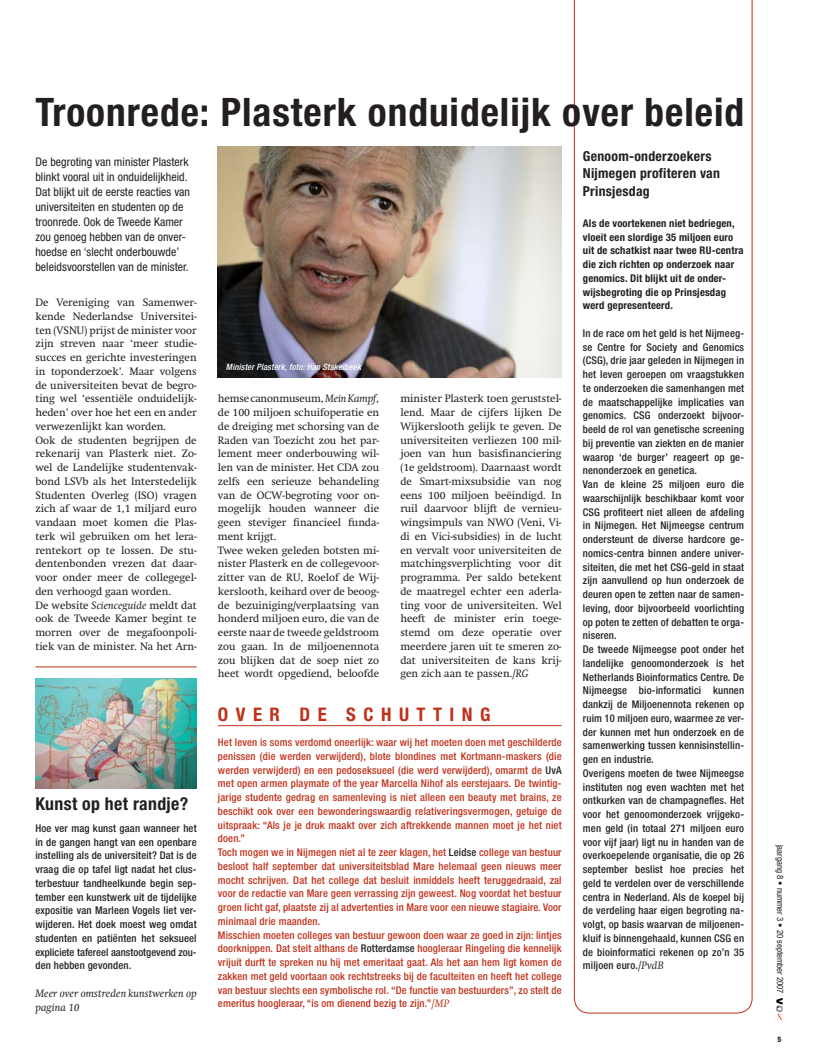
<style>
.page{position:relative;width:815px;height:1063px;background:#fff}
.page>*{position:absolute;margin:0;border:0;box-sizing:border-box;transform-origin:0 0}
.t1{font:700 condensed 39.38px "Helvetica Neue";letter-spacing:.025em;color:#231f20}
.t2{font:700 condensed 18.75px "Helvetica Neue";letter-spacing:.4em;color:#bf311a}
.t3{font:700 condensed 17.75px "Helvetica Neue";letter-spacing:.02em;color:#231f20}
.t4{font:700 condensed 13.75px/17.5px "Helvetica Neue";letter-spacing:.02em;color:#231f20}
.t5{font:condensed 11.88px/15px "Helvetica Neue";letter-spacing:.005em;color:#231f20}
.t6{font:10.62px/13.8px "Swift";color:#231f20}
.t7{font:500 condensed 10.62px/13.8px "Helvetica Neue";letter-spacing:.015em;color:#231f20}
.t8{font:500 condensed 10.62px/13.8px "Helvetica Neue";letter-spacing:.015em;color:#bf311a}
.t9{font:700 condensed 10.62px/13.8px "Helvetica Neue";letter-spacing:.015em;color:#231f20}
.t10{font:italic 10.62px/13.8px "Swift";letter-spacing:.01em;color:#231f20}
.t11{font:italic 500 condensed 8.75px "Helvetica Neue";letter-spacing:.015em;color:#fff}
.t12{font:condensed 8.75px "Helvetica Neue";color:#231f20}
.t13{font:800 condensed 7.5px "Helvetica Neue";color:#231f20}
.s1{font-style:italic}
.s2{color:#231f20}
.s3{font-family:"Swift";font-weight:400;font-style:italic;font-stretch:normal}
</style>
<div class="page">
<img style="left:776px;top:998px;width:7px;height:22px">
<svg style="left:574px;top:0;width:178px;height:1013px"></svg>
<img style="left:218px;top:147px;width:344px;height:231px">
<hr style="left:218px;top:725px;width:344px;height:1px;background:#bf311a">
<hr style="left:35px;top:667px;width:162px;height:1px;background:#bf311a">
<img style="left:35px;top:678px;width:162px;height:111px">
<p class="t1" style="left:35px;top:98px;width:710px">Troonrede: Plasterk onduidelijk over beleid</p>
<p class="t5" style="left:35px;top:155px;width:156px">De begroting van minister Plasterk blinkt vooral uit in onduidelijkheid.<br>Dat blijkt uit de eerste reacties van universiteiten en studenten op de troonrede. Ook de Tweede Kamer zou genoeg hebben van de onver&shy;hoedse en ‘slecht onderbouwde’ beleidsvoorstellen van de minister.</p>
<p class="t6" style="left:35px;top:296px;width:163px">De Vereniging van Samenwer&shy;kende Nederlandse Universitei&shy;ten (VSNU) prijst de minister voor zijn streven naar ‘meer studie&shy;succes en gerichte investeringen in toponderzoek’. Maar volgens de universiteiten bevat de begro&shy;ting wel ‘essentiële onduidelijk&shy;heden’ over hoe het een en ander verwezenlijkt kan worden.<br>Ook de studenten begrijpen de rekenarij van Plasterk niet. Zo&shy;wel de Landelijke studentenvak&shy;bond LSVb als het Interstedelijk<br>Studenten Overleg (ISO) vragen zich af waar de 1,1 miljard euro vandaan moet komen die Plas&shy;terk wil gebruiken om het lera&shy;rentekort op te lossen. De stu&shy;dentenbonden vrezen dat daar&shy;voor onder meer de collegegel&shy;den verhoogd gaan worden.<br>De website <span class="s1">Scienceguide</span> meldt dat ook de Tweede Kamer begint te morren over de megafoonpoli&shy;tiek van de minister. Na het Arn-</p>
<p class="t3" style="left:35px;top:797px;width:154px">Kunst op het randje?</p>
<p class="t7" style="left:35px;top:822px;width:163px;text-align:justify">Hoe ver mag kunst gaan wanneer het in de gangen hangt van een openbare instelling als de universiteit? Dat is de vraag die op tafel ligt nadat het clus&shy;terbestuur tandheelkunde begin sep&shy;tember een kunstwerk uit de tijdelijke expositie van Marleen Vogels liet ver&shy;wijderen. Het doek moest weg omdat studenten en patiënten het seksueel expliciete tafereel aanstootgevend zou&shy;den hebben gevonden.</p>
<p class="t10" style="left:35px;top:987px;width:163px">Meer over omstreden kunstwerken op pagina 10</p>
<p class="t11" style="left:226px;top:363px;width:137px">Minister Plasterk, foto: Han Stakelbeek</p>
<p class="t6" style="left:218px;top:392px;width:163px">hemse canonmuseum, <span class="s1">Mein Kampf</span>, de 100 miljoen schuifoperatie en de dreiging met schorsing van de<br>Raden van Toezicht zou het par&shy;lement meer onderbouwing wil&shy;len van de minister. Het CDA zou zelfs een serieuze behandeling van de OCW-begroting voor on&shy;mogelijk houden wanneer die geen steviger financieel funda&shy;ment krijgt.<br>Twee weken geleden botsten mi&shy;nister Plasterk en de collegevoor&shy;zitter van de RU, Roelof de Wij&shy;kerslooth, keihard over de beoog&shy;de bezuiniging/verplaatsing van honderd miljoen euro, die van de eerste naar de tweede geldstroom zou gaan. In de miljoenennota zou blijken dat de soep niet zo heet wordt opgediend, beloofde</p>
<p class="t6" style="left:400px;top:392px;width:163px;text-align:justify">minister Plasterk toen geruststel&shy;lend. Maar de cijfers lijken De Wijkerslooth gelijk te geven. De universiteiten verliezen 100 mil&shy;joen van hun basisfinanciering (1e geldstroom). Daarnaast wordt de Smart-mixsubsidie van nog eens 100 miljoen beëindigd. In ruil daarvoor blijft de vernieu&shy;wingsimpuls van NWO (Veni, Vi&shy;di en Vici-subsidies) in de lucht en vervalt voor universiteiten de matchingsverplichting voor dit programma. Per saldo betekent de maatregel echter een aderla&shy;ting voor de universiteiten. Wel heeft de minister erin toege&shy;stemd om deze operatie over meerdere jaren uit te smeren zo&shy;dat universiteiten de kans krij&shy;gen zich aan te passen.<span class="s1">/RG</span></p>
<p class="t2" style="left:218px;top:708px;width:274px">OVER DE SCHUTTING</p>
<p class="t8" style="left:218px;top:736px;width:345px">Het leven is soms verdomd oneerlijk: waar wij het moeten doen met geschilderde penissen (die werden verwijderd), blote blondines met Kortmann-maskers (die werden verwijderd) en een pedoseksueel (die werd verwijderd), omarmt de <span class="s2">UvA </span>met open armen playmate of the year Marcella Nihof als eerstejaars. De twintig&shy;jarige studente gedrag en samenleving is niet alleen een beauty met brains, ze beschikt ook over een bewonderingswaardig relativeringsvermogen, getuige de uitspraak: “Als je je druk maakt over zich aftrekkende mannen moet je het niet doen.”<br>Toch mogen we in Nijmegen niet al te zeer klagen, het <span class="s2">Leidse</span> college van bestuur besloot half september dat universiteitsblad Mare helemaal geen nieuws meer mocht schrijven. Dat het college dat besluit inmiddels heeft teruggedraaid, zal voor de redactie van Mare geen verrassing zijn geweest. Nog voordat het bestuur groen licht gaf, plaatste zij al advertenties in Mare voor een nieuwe stagiaire. Voor minimaal drie maanden.<br>Misschien moeten colleges van bestuur gewoon doen waar ze goed in zijn: lintjes doorknippen. Dat stelt althans de <span class="s2">Rotterdamse</span> hoogleraar Ringeling die kennelijk vrijuit durft te spreken nu hij met emeritaat gaat. Als het aan hem ligt komen de zakken met geld voortaan ook rechtstreeks bij de faculteiten en heeft het college van bestuur slechts een symbolische rol. “De functie van bestuurders”, zo stelt de emeritus hoogleraar, “is om dienend bezig te zijn.”<span class="s3">/MP</span></p>
<p class="t4" style="left:583px;top:148px;width:139px">Genoom-onderzoekers<br>Nijmegen profiteren van<br>Prinsjesdag</p>
<p class="t9" style="left:583px;top:217px;width:162px">Als de voortekenen niet bedriegen, vloeit een slordige 35 miljoen euro uit de schatkist naar twee RU-centra die zich richten op onderzoek naar genomics. Dit blijkt uit de onder&shy;wijsbegroting die op Prinsjesdag werd gepresenteerd.</p>
<p class="t7" style="left:583px;top:327px;width:163px">In de race om het geld is het Nijmeeg&shy;se Centre for Society and Genomics (CSG), drie jaar geleden in Nijmegen in het leven geroepen om vraagstukken te onderzoeken die samenhangen met de maatschappelijke implicaties van genomics. CSG onderzoekt bijvoor&shy;beeld de rol van genetische screening bij preventie van ziekten en de manier waarop ‘de burger’ reageert op ge&shy;nenonderzoek en genetica.<br>Van de kleine 25 miljoen euro die waarschijnlijk beschikbaar komt voor CSG profiteert niet alleen de afdeling in Nijmegen. Het Nijmeegse centrum ondersteunt de diverse hardcore ge&shy;nomics-centra binnen andere univer&shy;siteiten, die met het CSG-geld in staat zijn aanvullend op hun onderzoek de deuren open te zetten naar de samen&shy;leving, door bijvoorbeeld voorlichting op poten te zetten of debatten te orga&shy;niseren.<br>De tweede Nijmeegse poot onder het landelijke genoomonderzoek is het Netherlands Bioinformatics Centre. De Nijmeegse bio-informatici kunnen dankzij de Miljoenennota rekenen op ruim 10 miljoen euro, waarmee ze ver&shy;der kunnen met hun onderzoek en de samenwerking tussen kennisinstellin&shy;gen en industrie.<br>Overigens moeten de twee Nijmeegse instituten nog even wachten met het ontkurken van de champagnefles. Het voor het genoomonderzoek vrijgeko&shy;men geld (in totaal 271 miljoen euro voor vijf jaar) ligt nu in handen van de overkoepelende organisatie, die op 26 september beslist hoe precies het geld te verdelen over de verschillende centra in Nederland. Als de koepel bij de verdeling haar eigen begroting na&shy;volgt, op basis waarvan de miljoenen&shy;kluif is binnengehaald, kunnen CSG en de bioinformatici rekenen op zo’n 35 miljoen euro.<span class="s3">/PvdB</span></p>
<p class="t12" style="left:783px;top:845px;width:151px;rotate:90deg">jaargang 8 • nummer 3 • 20 september 2007</p>
<p class="t13" style="left:778px;top:1036px;width:5px">5</p>
</div>
